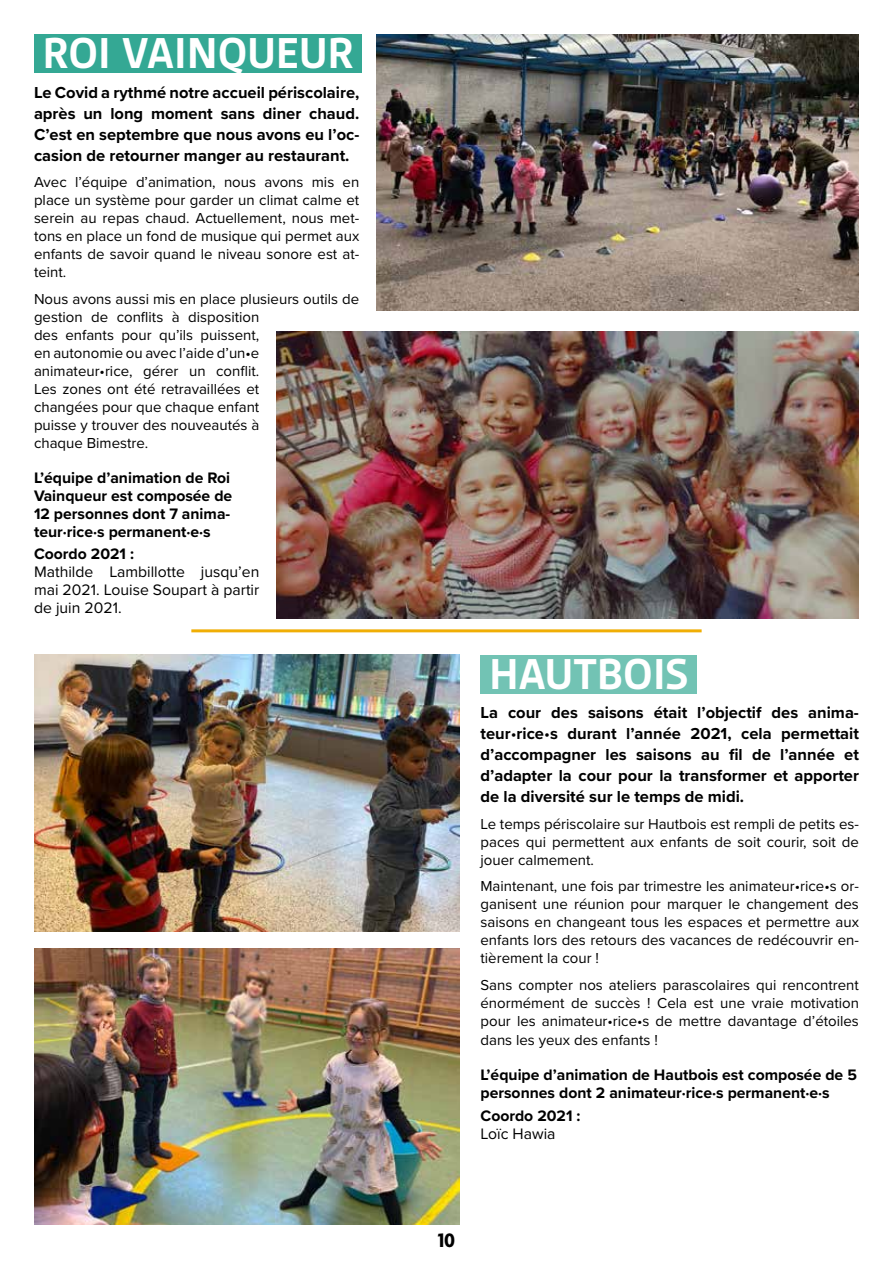
<style>
.page{position:relative;width:893px;height:1263px;background:#fff}
.page>*{position:absolute;margin:0;border:0;box-sizing:border-box;transform-origin:0 0}
.t1{font:700 46.5px "Gesta";color:#fff}
.t2{font:700 21px "Agenda";color:#000}
.t3{font:700 16.5px/21px "Proxima Nova";color:#000;text-align:justify}
.t4{font:700 15.75px/18px "Proxima Nova";color:#000}
.t5{font:15.75px/18px "Proxima Nova";color:#000;text-align:justify}
.t6{font:15px/18px "Proxima Nova";color:#000;text-align:justify}
.s1{font-weight:400}
</style>
<div class="page">
<img style="left:34px;top:655px;width:425px;height:276px">
<img style="left:34px;top:948px;width:425px;height:277px">
<img style="left:376px;top:34px;width:483px;height:276px">
<img style="left:276px;top:331px;width:583px;height:287px">
<div style="left:34px;top:34px;width:327px;height:38px;background:#34a894"></div>
<div style="left:480px;top:655px;width:217px;height:38px;background:#72c3b4"></div>
<hr style="left:191px;top:629px;width:511px;height:3px;background:#f0ae04">
<h1 class="t1" style="left:43px;top:27px;width:313px">ROI VAINQUEUR</h1>
<p class="t3" style="left:34px;top:81px;width:327px">Le Covid a rythmé notre accueil périscolaire, après un long moment sans diner chaud.<br>C’est en septembre que nous avons eu l’oc&shy;casion de retourner manger au restaurant.</p>
<p class="t6" style="left:34px;top:172px;width:327px">Avec l’équipe d’animation, nous avons mis en place un système pour garder un climat calme et serein au repas chaud. Actuellement, nous met&shy;tons en place un fond de musique qui permet aux enfants de savoir quand le niveau sonore est at&shy;teint.</p>
<p class="t6" style="left:34px;top:289px;width:327px;text-align:left">Nous avons aussi mis en place plusieurs outils de gestion de conflits à disposition<br>des enfants pour qu’ils puissent,<br>en autonomie ou avec l’aide d’un•e animateur•rice, gérer un conflit.<br>Les zones ont été retravaillées et<br>changées pour que chaque enfant<br>puisse y trouver des nouveautés à<br>chaque Bimestre.</p>
<p class="t4" style="left:34px;top:468px;width:200px">L’équipe d’animation de Roi<br>Vainqueur est composée de<br>12 personnes dont 7 anima&shy;teur·rice·s permanent·e·s</p>
<p class="t4" style="left:34px;top:544px;width:101px">Coordo 2021 :</p>
<p class="t5" style="left:34px;top:562px;width:227px">Mathilde Lambillotte jusqu’en mai 2021. Louise Soupart à partir de juin 2021.</p>
<h1 class="t1" style="left:489px;top:648px;width:201px">HAUTBOIS</h1>
<p class="t3" style="left:480px;top:702px;width:380px">La cour des saisons était l’objectif des anima&shy;teur<span class="s1">•</span>rice<span class="s1">•</span>s durant l’année 2021, cela permettait d’accompagner les saisons au fil de l’année et d’adapter la cour pour la transformer et apporter de la diversité sur le temps de midi.</p>
<p class="t6" style="left:480px;top:814px;width:380px">Le temps périscolaire sur Hautbois est rempli de petits es&shy;paces qui permettent aux enfants de soit courir, soit de jouer calmement.</p>
<p class="t6" style="left:480px;top:877px;width:380px">Maintenant, une fois par trimestre les animateur•rice•s or&shy;ganisent une réunion pour marquer le changement des saisons en changeant tous les espaces et permettre aux enfants lors des retours des vacances de redécouvrir en&shy;tièrement la cour !</p>
<p class="t6" style="left:480px;top:975px;width:380px">Sans compter nos ateliers parascolaires qui rencontrent énormément de succès ! Cela est une vraie motivation pour les animateur•rice•s de mettre davantage d’étoiles</p>
<p class="t6" style="left:480px;top:1031px;width:179px">dans les yeux des enfants !</p>
<p class="t4" style="left:480px;top:1066px;width:378px">L’équipe d’animation de Hautbois est composée de 5 personnes dont 2 animateur·rice·s permanent·e·s</p>
<p class="t4" style="left:480px;top:1106px;width:101px">Coordo 2021 :</p>
<p class="t5" style="left:480px;top:1124px;width:77px">Loïc Hawia</p>
<h2 class="t2" style="left:438px;top:1229px;width:19px">10</h2>
</div>
